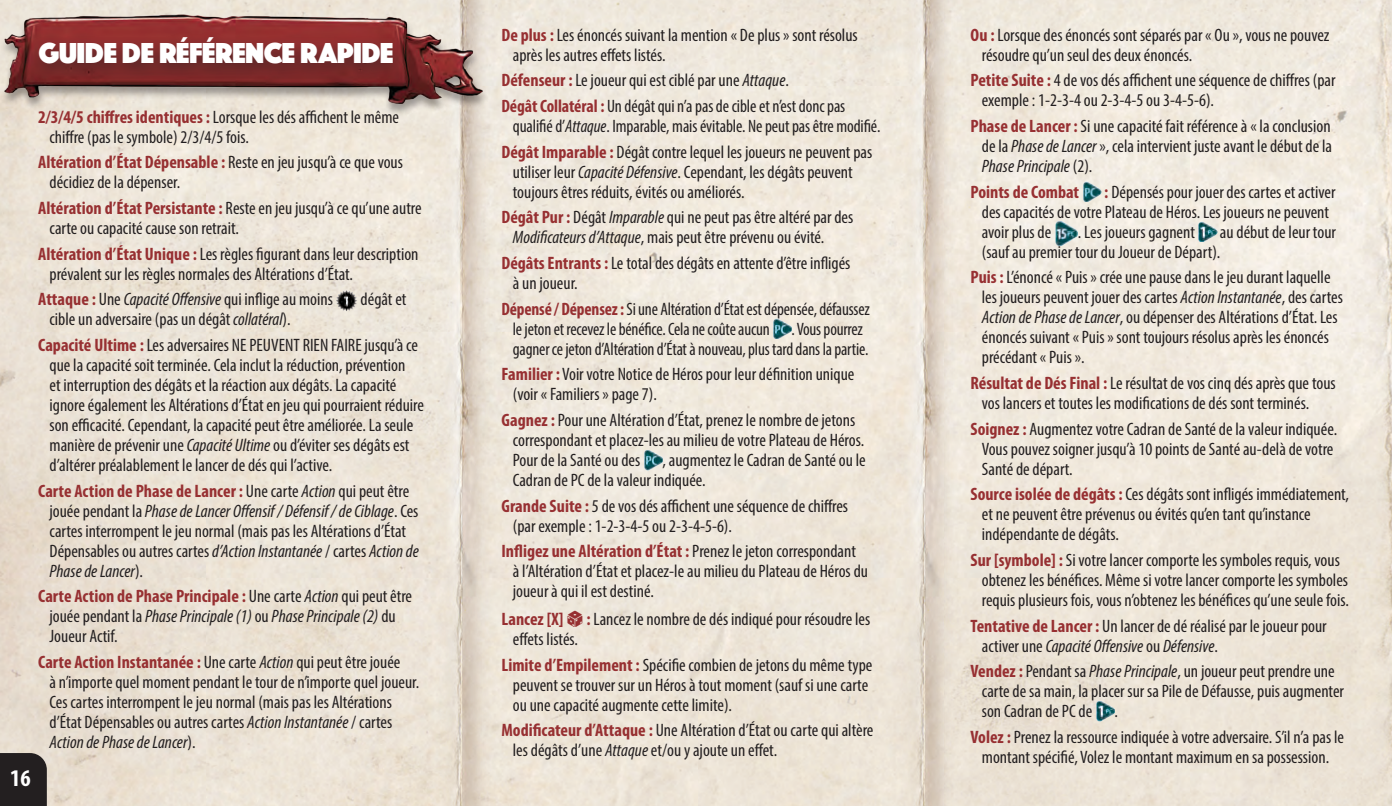
<style>
.page{position:relative;width:1392px;height:806px;background:#fff}
.page>*{position:absolute;margin:0;border:0;box-sizing:border-box;transform-origin:0 0}
.t1{font:30px "Phosphate Pro Solid";letter-spacing:-.02em;color:#fff}
.t2{font:700 condensed 24px "Myriad Pro";color:#fff}
.t3{font:condensed 18px/20px "Myriad Pro";color:#231f20}
.t4{font:condensed 18px/20px "Myriad Pro";color:#231f20;text-align:center;scale:.96 1}
.t5{font:700 condensed 18px "Myriad Pro";color:#973032}
.s1{font-weight:700;color:#973032}
.s2{font-style:italic}
.s3{font-family:"Dice Throne Dice";font-stretch:normal;font-size:20px;color:#973032}
</style>
<div class="page">
<img style="left:0;top:0;width:1391px;height:806px">
<img style="left:424px;top:0;width:76px;height:806px">
<img style="left:887px;top:0;width:76px;height:806px">
<img style="left:336px;top:289px;width:22px;height:22px">
<img style="left:772px;top:319px;width:19px;height:20px">
<img style="left:643px;top:450px;width:19px;height:20px">
<img style="left:1082px;top:182px;width:19px;height:20px">
<img style="left:1054px;top:221px;width:23px;height:25px">
<img style="left:1197px;top:222px;width:20px;height:20px">
<img style="left:1095px;top:701px;width:19px;height:20px">
<div style="left:0;top:14px;width:489px;height:103px;background:#231f20;opacity:.41"></div>
<img style="left:0;top:12px;width:482px;height:100px">
<div style="left:26px;top:31px;width:380px;height:53px;background:#231f20;opacity:.54"></div>
<div style="left:0;top:753px;width:47px;height:53px;background:#231f20"></div>
<svg style="left:1387px;top:802px;width:5px;height:4px"></svg>
<h1 class="t1" style="left:38px;top:32px;width:357px">GUIDE DE RÉFÉRENCE RAPIDE</h1>
<p class="t3" style="left:50px;top:107px;width:351px;text-indent:-11px"><span class="s1">2/3/4/5 chiffres identiques :</span> Lorsque les dés affichent le même chiffre (pas le symbole) 2/3/4/5 fois.</p>
<p class="t3" style="left:50px;top:152px;width:355px;text-indent:-11px"><span class="s1">Altération d’État Dépensable :</span> Reste en jeu jusqu’à ce que vous décidiez de la dépenser.</p>
<p class="t3" style="left:50px;top:198px;width:373px;text-indent:-11px"><span class="s1">Altération d’État Persistante :</span> Reste en jeu jusqu’à ce qu’une autre carte ou capacité cause son retrait.</p>
<p class="t3" style="left:50px;top:244px;width:370px;text-indent:-11px"><span class="s1">Altération d’État Unique :</span> Les règles figurant dans leur description prévalent sur les règles normales des Altérations d’État.</p>
<p class="t3" style="left:38px;top:289px;width:296px"><span class="s1">Attaque :</span> Une <span class="s2">Capacité Offensive</span> qui inflige au moins</p>
<p class="t3" style="left:360px;top:289px;width:47px">dégât et</p>
<p class="t3" style="left:38px;top:306px;width:381px;line-height:25.6px;text-indent:11px">cible un adversaire (pas un dégât <span class="s2">collatéral</span>).<br><span class="s1">Capacité Ultime :</span> Les adversaires NE PEUVENT RIEN FAIRE jusqu’à ce</p>
<p class="t3" style="left:50px;top:355px;width:376px">que la capacité soit terminée. Cela inclut la réduction, prévention<br>et interruption des dégâts et la réaction aux dégâts. La capacité ignore également les Altérations d’État en jeu qui pourraient réduire son efficacité. Cependant, la capacité peut être améliorée. La seule manière de prévenir une <span class="s2">Capacité Ultime</span> ou d’éviter ses dégâts est d’altérer préalablement le lancer de dés qui l’active.</p>
<p class="t3" style="left:50px;top:481px;width:371px;text-indent:-11px"><span class="s1">Carte Action de Phase de Lancer :</span> Une carte <span class="s2">Action</span> qui peut être jouée pendant la <span class="s2">Phase de Lancer Offensif / Défensif / de Ciblage</span>. Ces cartes interrompent le jeu normal (mais pas les Altérations d’État Dépensables ou autres cartes <span class="s2">d’Action Instantanée</span> / cartes <span class="s2">Action de Phase de Lancer</span>).</p>
<p class="t3" style="left:50px;top:586px;width:364px;text-indent:-11px"><span class="s1">Carte Action de Phase Principale :</span> Une carte <span class="s2">Action</span> qui peut être jouée pendant la <span class="s2">Phase Principale (1)</span> ou <span class="s2">Phase Principale (2)</span> du<br>Joueur Actif.</p>
<p class="t3" style="left:50px;top:652px;width:371px;text-indent:-11px"><span class="s1">Carte Action Instantanée :</span> Une carte <span class="s2">Action</span> qui peut être jouée<br>à n’importe quel moment pendant le tour de n’importe quel joueur.<br>Ces cartes interrompent le jeu normal (mais pas les Altérations d’État Dépensables ou autres cartes <span class="s2">Action Instantanée</span> / cartes <span class="s2">Action de Phase de Lancer</span>).</p>
<h2 class="t2" style="left:10px;top:763px;width:22px">16</h2>
<p class="t3" style="left:513px;top:24px;width:346px;text-indent:-11px"><span class="s1">De plus :</span> Les énoncés suivant la mention « De plus » sont résolus après les autres effets listés.</p>
<p class="t3" style="left:501px;top:67px;width:345px;line-height:25.8px"><span class="s1">Défenseur :</span> Le joueur qui est ciblé par une <span class="s2">Attaque</span>.<br><span class="s1">Dégât Collatéral :</span> Un dégât qui n’a pas de cible et n’est donc pas</p>
<p class="t3" style="left:501px;top:113px;width:380px;line-height:25.6px;text-indent:11px">qualifié d’<span class="s2">Attaque</span>. Imparable, mais évitable. Ne peut pas être modifié.<br><span class="s1">Dégât Imparable :</span> Dégât contre lequel les joueurs ne peuvent pas</p>
<p class="t3" style="left:513px;top:162px;width:341px">utiliser leur <span class="s2">Capacité Défensive</span>. Cependant, les dégâts peuvent toujours êtres réduits, évités ou améliorés.</p>
<p class="t3" style="left:513px;top:207px;width:342px;text-indent:-11px"><span class="s1">Dégât Pur :</span> Dégât <span class="s2">Imparable</span> qui ne peut pas être altéré par des<br><span class="s2">Modificateurs d’Attaque</span>, mais peut être prévenu ou évité.</p>
<p class="t3" style="left:513px;top:253px;width:339px;text-indent:-11px"><span class="s1">Dégâts Entrants :</span> Le total des dégâts en attente d’être infligés à un joueur.</p>
<p class="t4" style="left:501px;top:299px;width:385px"><span class="s1">Dépensé / Dépensez :</span> Si une Altération d’État est dépensée, défaussez le jeton et recevez le bénéfice. Cela ne coûte aucun . Vous pourrez gagner ce jeton d’Altération d’État à nouveau, plus tard dans la partie.</p>
<p class="t3" style="left:513px;top:364px;width:343px;text-indent:-11px"><span class="s1">Familier :</span> Voir votre Notice de Héros pour leur définition unique (voir « Familiers » page 7).</p>
<p class="t3" style="left:513px;top:410px;width:354px;text-indent:-11px"><span class="s1">Gagnez :</span> Pour une Altération d’État, prenez le nombre de jetons correspondant et placez-les au milieu de votre Plateau de Héros.<br>Pour de la Santé ou des , augmentez le Cadran de Santé ou le Cadran de PC de la valeur indiquée.</p>
<p class="t3" style="left:513px;top:496px;width:337px;text-indent:-11px"><span class="s1">Grande Suite :</span> 5 de vos dés affichent une séquence de chiffres (par exemple : 1-2-3-4-5 ou 2-3-4-5-6).</p>
<p class="t3" style="left:513px;top:541px;width:357px;text-indent:-11px"><span class="s1">Infligez une Altération d’État :</span> Prenez le jeton correspondant<br>à l’Altération d’État et placez-le au milieu du Plateau de Héros du joueur à qui il est destiné.</p>
<p class="t3" style="left:513px;top:609px;width:359px;text-indent:-11px"><span class="s1">Lancez [X]</span> <span class="s3">1</span> <span class="s1">:</span> Lancez le nombre de dés indiqué pour résoudre les effets listés.</p>
<p class="t3" style="left:513px;top:655px;width:361px;text-indent:-11px"><span class="s1">Limite d’Empilement :</span> Spécifie combien de jetons du même type peuvent se trouver sur un Héros à tout moment (sauf si une carte ou une capacité augmente cette limite).</p>
<p class="t3" style="left:513px;top:720px;width:362px;text-indent:-11px"><span class="s1">Modificateur d’Attaque :</span> Une Altération d’État ou carte qui altère les dégâts d’une <span class="s2">Attaque</span> et/ou y ajoute un effet.</p>
<p class="t3" style="left:981px;top:24px;width:349px;text-indent:-11px"><span class="s1">Ou :</span> Lorsque des énoncés sont séparés par « Ou », vous ne pouvez résoudre qu’un seul des deux énoncés.</p>
<p class="t3" style="left:981px;top:70px;width:355px;text-indent:-11px"><span class="s1">Petite Suite :</span> 4 de vos dés affichent une séquence de chiffres (par exemple : 1-2-3-4 ou 2-3-4-5 ou 3-4-5-6).</p>
<p class="t3" style="left:981px;top:116px;width:352px;text-align:justify;text-indent:-11px"><span class="s1">Phase de Lancer :</span> Si une capacité fait référence à « la conclusion de la <span class="s2">Phase de Lancer</span> », cela intervient juste avant le début de la <span class="s2">Phase Principale</span> (2).</p>
<p class="t5" style="left:970px;top:180px;width:110px">Points de Combat</p>
<p class="t3" style="left:981px;top:182px;width:355px;text-indent:122px"><span class="s1">:</span> Dépensés pour jouer des cartes et activer des capacités de votre Plateau de Héros. Les joueurs ne peuvent avoir plus de</p>
<p class="t3" style="left:981px;top:222px;width:355px;text-indent:238px">au début de leur tour (sauf au premier tour du Joueur de Départ).</p>
<p class="t3" style="left:981px;top:267px;width:362px;text-indent:-11px"><span class="s1">Puis :</span> L’énoncé « Puis » crée une pause dans le jeu durant laquelle les joueurs peuvent jouer des cartes <span class="s2">Action Instantanée</span>, des cartes <span class="s2">Action de Phase de Lancer</span>, ou dépenser des Altérations d’État. Les énoncés suivant « Puis » sont toujours résolus après les énoncés précédant « Puis ».</p>
<p class="t3" style="left:981px;top:373px;width:355px;text-indent:-11px"><span class="s1">Résultat de Dés Final :</span> Le résultat de vos cinq dés après que tous vos lancers et toutes les modifications de dés sont terminés.</p>
<p class="t3" style="left:981px;top:418px;width:357px;text-indent:-11px"><span class="s1">Soignez :</span> Augmentez votre Cadran de Santé de la valeur indiquée.<br>Vous pouvez soigner jusqu’à 10 points de Santé au-delà de votre<br>Santé de départ.</p>
<p class="t3" style="left:981px;top:484px;width:369px;text-indent:-11px"><span class="s1">Source isolée de dégâts :</span> Ces dégâts sont infligés immédiatement, et ne peuvent être prévenus ou évités qu’en tant qu’instance indépendante de dégâts.</p>
<p class="t3" style="left:981px;top:550px;width:368px;text-indent:-11px"><span class="s1">Sur [symbole] :</span> Si votre lancer comporte les symboles requis, vous obtenez les bénéfices. Même si votre lancer comporte les symboles requis plusieurs fois, vous n’obtenez les bénéfices qu’une seule fois.</p>
<p class="t3" style="left:981px;top:615px;width:346px;text-indent:-11px"><span class="s1">Tentative de Lancer :</span> Un lancer de dé réalisé par le joueur pour activer une <span class="s2">Capacité Offensive</span> ou <span class="s2">Défensive</span>.</p>
<p class="t3" style="left:981px;top:661px;width:364px;text-indent:-11px"><span class="s1">Vendez :</span> Pendant sa <span class="s2">Phase Principale</span>, un joueur peut prendre une carte de sa main, la placer sur sa Pile de Défausse, puis augmenter son Cadran de PC de .</p>
<p class="t3" style="left:970px;top:727px;width:375px;text-align:center"><span class="s1">Volez :</span> Prenez la ressource indiquée à votre adversaire. S’il n’a pas le montant spécifié, Volez le montant maximum en sa possession.</p>
<p class="t3" style="left:1077px;top:222px;width:118px">. Les joueurs gagnent</p>
</div>
